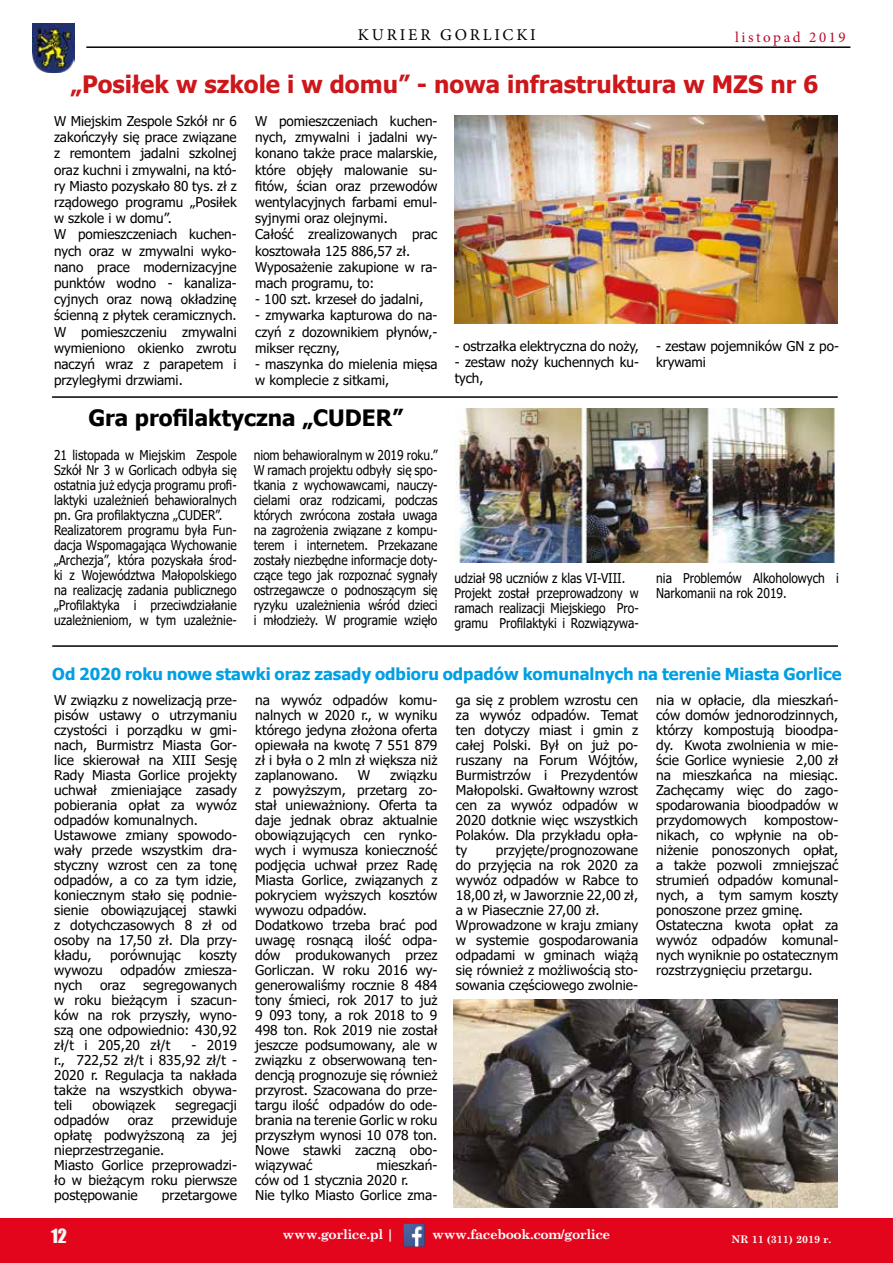
<style>
.page{position:relative;width:893px;height:1263px;background:#fff}
.page>*{position:absolute;margin:0;border:0;box-sizing:border-box;transform-origin:0 0}
.t1{font:700 24px "Tahoma";color:#cd171a}
.t2{font:700 22.5px "Tahoma";color:#000}
.t3{font:18px "Impact";color:#f8f8f8}
.t4{font:700 16.5px "Tahoma";color:#009fe3}
.t5{font:16.5px "Minion Pro";letter-spacing:.17em;color:#000}
.t6{font:15px "Minion Pro";letter-spacing:.17em;color:#b80a2b}
.t7{font:13.5px/15px "Tahoma";color:#000}
.t8{font:13.5px/15px "Tahoma";color:#000;scale:.89 1}
.t9{font:700 13.5px "Century Schoolbook";letter-spacing:-.03em;color:#fbfbfb}
.t10{font:700 10.5px "Century Schoolbook";color:#fafafa}
</style>
<div class="page">
<img style="left:32px;top:24px;width:42px;height:48px">
<hr style="left:86px;top:46px;width:764px;height:2px;background:#000">
<div style="left:0;top:1219px;width:893px;height:44px;background:#e3051c"></div>
<img style="left:402px;top:1221px;width:24px;height:26px">
<img style="left:454px;top:1000px;width:383px;height:208px">
<hr style="left:52px;top:645px;width:786px;height:2px;background:#000">
<img style="left:454px;top:116px;width:384px;height:208px">
<hr style="left:52px;top:396px;width:786px;height:2px;background:#000">
<img style="left:455px;top:409px;width:381px;height:154px">
<p class="t5" style="left:358px;top:23px;width:179px">KURIER GORLICKI</p>
<p class="t6" style="left:735px;top:27px;width:112px">listopad 2019</p>
<h1 class="t1" style="left:70px;top:67px;width:750px">„Posiłek w szkole i w domu” - nowa infrastruktura w MZS nr 6</h1>
<p class="t7" style="left:54px;top:114px;width:184px;line-height:16.2px">W Miejskim Zespole Szkół nr 6 zakończyły się prace związane z remontem jadalni szkolnej oraz kuchni i zmywalni, na któ&shy;ry Miasto pozyskało 80 tys. zł z rządowego programu „Posiłek w szkole i w domu”.<br>W pomieszczeniach kuchen&shy;nych oraz w zmywalni wyko&shy;nano prace modernizacyjne punktów wodno - kanaliza&shy;cyjnych oraz nową okładzinę ścienną z płytek ceramicznych.<br>W pomieszczeniu zmywalni wymieniono okienko zwrotu naczyń wraz z parapetem i przyległymi drzwiami.</p>
<p class="t7" style="left:255px;top:114px;width:184px;line-height:16.2px">W pomieszczeniach kuchen&shy;nych, zmywalni i jadalni wy&shy;konano także prace malarskie, które objęły malowanie su&shy;fitów, ścian oraz przewodów wentylacyjnych farbami emul&shy;syjnymi oraz olejnymi.<br>Całość zrealizowanych prac kosztowała 125 886,57 zł.<br>Wyposażenie zakupione w ra&shy;mach programu, to:</p>
<p class="t7" style="left:255px;top:293px;width:170px">- 100 szt. krzeseł do jadalni,</p>
<p class="t7" style="left:255px;top:308px;width:184px;line-height:16.2px;text-align:justify">- zmywarka kapturowa do na&shy;czyń z dozownikiem płynów,- mikser ręczny,</p>
<p class="t7" style="left:255px;top:357px;width:184px;line-height:16.2px">- maszynka do mielenia mięsa w komplecie z sitkami,</p>
<h2 class="t2" style="left:88px;top:402px;width:316px">Gra profilaktyczna „CUDER”</h2>
<p class="t8" style="left:54px;top:449px;width:207px">21 listopada w Miejskim Zespole Szkół Nr 3 w Gorlicach odbyła się ostatnia już edycja programu profi&shy;laktyki uzależnień behawioralnych pn. Gra profilaktyczna „CUDER”.<br>Realizatorem programu była Fun&shy;dacja Wspomagająca Wychowanie „Archezja”, która pozyskała środ&shy;ki z Województwa Małopolskiego na realizację zadania publicznego „Profilaktyka i przeciwdziałanie uzależnieniom, w tym uzależnie-</p>
<p class="t8" style="left:254px;top:449px;width:208px;text-align:justify">niom behawioralnym w 2019 roku.” W ramach projektu odbyły się spo&shy;tkania z wychowawcami, nauczy&shy;cielami oraz rodzicami, podczas których zwrócona została uwaga na zagrożenia związane z kompu&shy;terem i internetem. Przekazane zostały niezbędne informacje doty&shy;czące tego jak rozpoznać sygnały ostrzegawcze o podnoszącym się ryzyku uzależnienia wśród dzieci i młodzieży. W programie wzięło</p>
<p class="t7" style="left:455px;top:339px;width:186px">- ostrzałka elektryczna do noży,</p>
<p class="t7" style="left:455px;top:354px;width:186px;line-height:16.2px">- zestaw noży kuchennych ku&shy;tych,</p>
<p class="t7" style="left:656px;top:339px;width:184px;line-height:16.2px">- zestaw pojemników GN z po&shy;krywami</p>
<p class="t8" style="left:454px;top:571px;width:209px">udział 98 uczniów z klas VI-VIII.<br>Projekt został przeprowadzony w ramach realizacji Miejskiego Pro&shy;gramu Profilaktyki i Rozwiązywa-</p>
<p class="t8" style="left:656px;top:571px;width:207px">nia Problemów Alkoholowych i<br>Narkomanii na rok 2019.</p>
<p class="t4" style="left:52px;top:663px;width:791px">Od 2020 roku nowe stawki oraz zasady odbioru odpadów komunalnych na terenie Miasta Gorlice</p>
<p class="t7" style="left:255px;top:693px;width:184px;text-align:justify">na wywóz odpadów komu&shy;nalnych w 2020 r., w wyniku którego jedyna złożona oferta opiewała na kwotę 7 551 879 zł i była o 2 mln zł większa niż zaplanowano.</p>
<p class="t7" style="left:656px;top:693px;width:184px;text-align:justify">nia w opłacie, dla mieszkań&shy;ców domów jednorodzinnych, którzy kompostują bioodpa&shy;dy. Kwota zwolnienia w mie&shy;ście Gorlice wyniesie 2,00 zł na mieszkańca na miesiąc.<br>Zachęcamy więc do zago&shy;spodarowania bioodpadów w przydomowych</p>
<p class="t7" style="left:54px;top:693px;width:184px">W związku z nowelizacją prze&shy;pisów ustawy o utrzymaniu czystości i porządku w gmi&shy;nach, Burmistrz Miasta Gor&shy;lice skierował na XIII Sesję<br>Rady Miasta Gorlice projekty uchwał zmieniające zasady pobierania opłat za wywóz odpadów komunalnych.<br>Ustawowe zmiany spowodo&shy;wały przede wszystkim dra&shy;styczny wzrost cen za tonę odpadów, a co za tym idzie, koniecznym stało się podnie&shy;sienie obowiązującej stawki z dotychczasowych 8 zł od osoby na 17,50 zł. Dla przy&shy;kładu,</p>
<p class="t7" style="left:456px;top:693px;width:184px;text-align:justify">ga się z problem wzrostu cen za wywóz odpadów. Temat ten dotyczy miast i gmin z całej Polski. Był on już po&shy;ruszany na Forum Wójtów, Burmistrzów i Prezydentów Małopolski. Gwałtowny wzrost cen za wywóz odpadów w 2020 dotknie więc wszystkich Polaków. Dla przykładu opła&shy;ty</p>
<p class="t7" style="left:255px;top:768px;width:184px;text-indent:135px">związku z powyższym, przetarg zo&shy;stał unieważniony. Oferta ta daje jednak obraz aktualnie obowiązujących cen rynko&shy;wych i wymusza konieczność podjęcia uchwał przez Radę<br>Miasta Gorlice, związanych z pokryciem wyższych kosztów wywozu odpadów.<br>Dodatkowo trzeba brać pod uwagę rosnącą ilość odpa&shy;dów produkowanych przez<br>Gorliczan. W roku 2016 wy&shy;generowaliśmy rocznie 8 484 tony śmieci, rok 2017 to już<br>9 093 tony, a rok 2018 to 9<br>498 ton. Rok 2019 nie został jeszcze podsumowany, ale w związku z obserwowaną ten&shy;dencją prognozuje się również przyrost. Szacowana do prze&shy;targu ilość odpadów do ode&shy;brania na terenie Gorlic w roku przyszłym wynosi 10 078 ton.<br>Nowe stawki zaczną obo&shy;wiązywać</p>
<p class="t7" style="left:358px;top:768px;width:14px">W</p>
<p class="t7" style="left:656px;top:813px;width:184px;text-indent:108px">kompostow&shy;nikach, co wpłynie na ob&shy;niżenie ponoszonych opłat, a także pozwoli zmniejszać strumień odpadów komunal&shy;nych, a tym samym koszty ponoszone przez gminę.<br>Ostateczna kwota opłat za wywóz odpadów komunal&shy;nych wyniknie po ostatecznym rozstrzygnięciu przetargu.</p>
<p class="t7" style="left:456px;top:843px;width:184px;text-indent:40px">przyjęte/prognozowane do przyjęcia na rok 2020 za wywóz odpadów w Rabce to<br>18,00 zł, w Jaworznie 22,00 zł, a w Piasecznie 27,00 zł.<br>Wprowadzone w kraju zmiany w systemie gospodarowania odpadami w gminach wiążą się również z możliwością sto&shy;sowania częściowego zwolnie-</p>
<p class="t7" style="left:110px;top:948px;width:72px">porównując</p>
<p class="t7" style="left:199px;top:948px;width:39px">koszty</p>
<p class="t7" style="left:54px;top:963px;width:50px">wywozu</p>
<p class="t7" style="left:120px;top:963px;width:118px">odpadów zmiesza-</p>
<p class="t7" style="left:54px;top:978px;width:30px">nych</p>
<p class="t7" style="left:100px;top:978px;width:27px">oraz</p>
<p class="t7" style="left:54px;top:978px;width:184px;text-align:justify;text-indent:89px">segregowanych w roku bieżącym i szacun&shy;ków na rok przyszły, wyno&shy;szą one odpowiednio: 430,92 zł/t i 205,20 zł/t</p>
<p class="t7" style="left:54px;top:1038px;width:184px;text-align:justify;text-indent:137px">- 2019 r., 722,52 zł/t i 835,92 zł/t - 2020 r. Regulacja ta nakłada także na wszystkich obywa&shy;teli</p>
<p class="t7" style="left:92px;top:1098px;width:65px">obowiązek</p>
<p class="t7" style="left:176px;top:1098px;width:63px">segregacji</p>
<p class="t7" style="left:54px;top:1113px;width:57px">odpadów</p>
<p class="t7" style="left:128px;top:1113px;width:27px">oraz</p>
<p class="t7" style="left:54px;top:1113px;width:184px;text-indent:117px">przewiduje opłatę podwyższoną za jej nieprzestrzeganie.<br>Miasto Gorlice przeprowadzi&shy;ło w bieżącym roku pierwsze postępowanie</p>
<p class="t7" style="left:255px;top:1158px;width:184px;text-indent:121px">mieszkań&shy;ców od 1 stycznia 2020 r.<br>Nie tylko Miasto Gorlice zma-</p>
<p class="t7" style="left:162px;top:1188px;width:77px">przetargowe</p>
<h3 class="t3" style="left:51px;top:1222px;width:17px">12</h3>
<p class="t9" style="left:283px;top:1223px;width:113px">www.gorlice.pl |</p>
<p class="t9" style="left:432px;top:1223px;width:180px">www.facebook.com/gorlice</p>
<p class="t10" style="left:731px;top:1231px;width:102px">NR 11 (311) 2019 r.</p>
</div>
